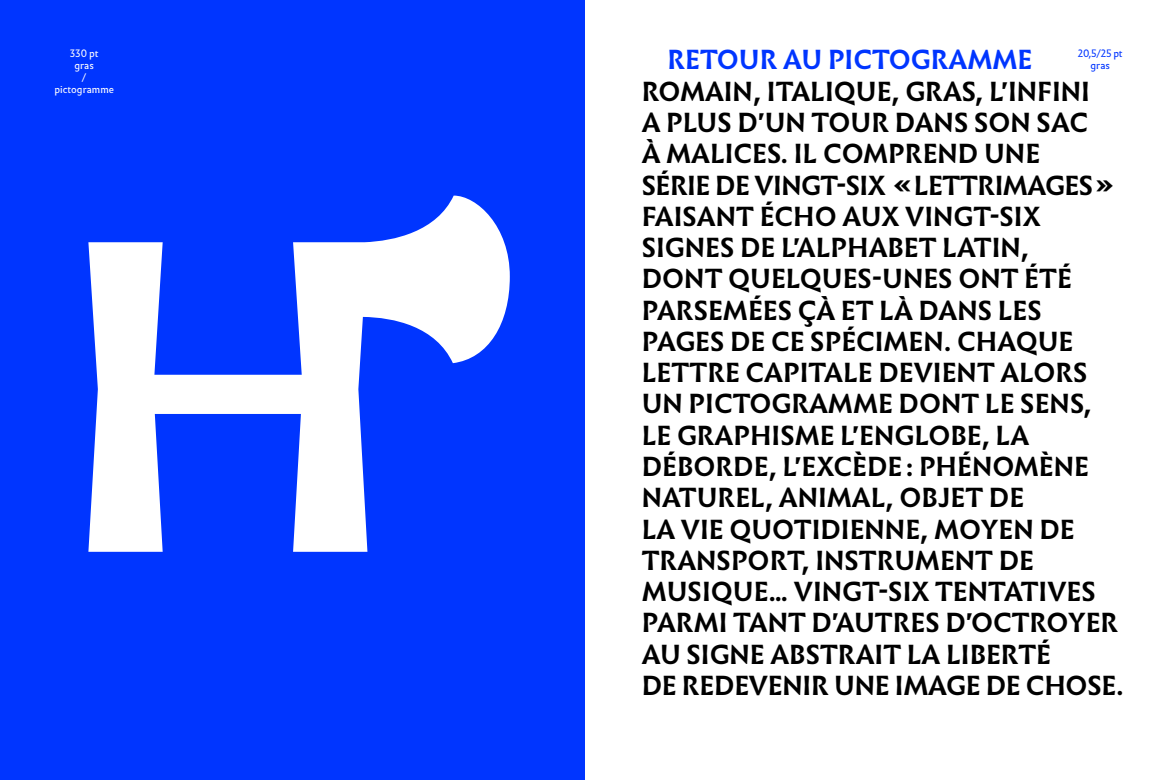
<style>
.page{position:relative;width:1170px;height:780px;background:#fff}
.page>*{position:absolute;margin:0;border:0;box-sizing:border-box;transform-origin:0 0}
.t1{font:700 412.5px "Infini";color:#fff}
.t2{font:700 25.62px/31.2px "Infini";color:#000}
.t3{font:700 25.62px "Infini";color:#0035ff}
.t4{font:10px/12px "Infini";color:#fff;text-align:center}
.t5{font:10px/12px "Infini";letter-spacing:-.02em;color:#0035ff;text-align:center}
</style>
<div class="page">
<div style="left:0;top:0;width:585px;height:780px;background:#0035ff"></div>
<p class="t4" style="left:54px;top:47px;width:61px">330 pt<br>gras<br>/ pictogramme</p>
<h1 class="t1" style="left:55px;top:78px;width:347px">H</h1>
<p class="t5" style="left:1077px;top:47px;width:46px">20,5/25 pt gras</p>
<p class="t3" style="left:667px;top:40px;width:305px">RETOU R AU PICTOGRAMM</p>
<p class="t3" style="left:1017px;top:40px;width:16px">E</p>
<p class="t2" style="left:641px;top:76px;width:57px">ROMAIN</p>
<p class="t2" style="left:753px;top:76px;width:28px">, ITALI</p>
<p class="t2" style="left:641px;top:76px;width:428px;text-indent:192px">QU E, GRAS, L'IN FINI<br>A PLUS D'UN TOU R DANS SON SAC<br>À MALIC</p>
<p class="t2" style="left:641px;top:138px;width:400px;text-indent:110px">ES. IL COMPREN D UN E<br>SÉRIE DE VINGT</p>
<p class="t2" style="left:835px;top:170px;width:177px">-SIX « LETTRIMAG</p>
<p class="t2" style="left:1064px;top:170px;width:51px">ES»</p>
<p class="t2" style="left:641px;top:201px;width:76px">FAI SANT</p>
<p class="t2" style="left:759px;top:201px;width:182px">ÉCH O AUX VINGT</p>
<p class="t2" style="left:989px;top:201px;width:53px">-SIX</p>
<p class="t2" style="left:641px;top:232px;width:31px">SIGN</p>
<p class="t2" style="left:705px;top:232px;width:161px">ES DE L'ALPHAB</p>
<p class="t2" style="left:903px;top:232px;width:55px">ET LATIN</p>
<p class="t2" style="left:641px;top:232px;width:431px;text-indent:379px">,<br>DONT QU ELQU ES-UN ES ONT ÉTÉ<br>PARSEMÉES ÇÀ ET LÀ DAN S LES<br>PAGES DE CE SPÉCIM</p>
<p class="t2" style="left:908px;top:326px;width:166px">EN. CHAQUE</p>
<p class="t2" style="left:641px;top:357px;width:173px">LETTRE CAPITAL</p>
<p class="t2" style="left:857px;top:357px;width:231px">E DEVI ENT ALORS</p>
<p class="t2" style="left:641px;top:389px;width:191px">UN PICTOGRAMM</p>
<p class="t2" style="left:641px;top:389px;width:451px;text-indent:236px">E DONT LE SENS,<br>LE GRAPHISME L'ENGL</p>
<p class="t2" style="left:641px;top:420px;width:449px;text-indent:286px">OBE, LA<br>DÉBORDE, L'EXCÈDE: PH ÉNOMÈN E<br>NATU</p>
<p class="t2" style="left:641px;top:482px;width:434px;text-indent:244px">, OBJET DE<br>LA VI E QUOTI DI ENN E, MOYEN DE<br>TRAN SPORT, INSTRUMENT DE<br>MUSIQU E… VINGT</p>
<p class="t2" style="left:717px;top:482px;width:80px">REL, ANIMAL</p>
<p class="t2" style="left:877px;top:576px;width:106px">-SIX TENTATI</p>
<p class="t2" style="left:1047px;top:576px;width:50px">VES</p>
<p class="t2" style="left:641px;top:607px;width:111px">PARMI TANT</p>
<p class="t2" style="left:811px;top:607px;width:44px">D'AUT</p>
<p class="t2" style="left:892px;top:607px;width:227px">RES D'OCTROYER</p>
<p class="t2" style="left:641px;top:639px;width:76px">AU SIGN</p>
<p class="t2" style="left:750px;top:639px;width:122px">E ABSTRAIT</p>
<p class="t2" style="left:641px;top:639px;width:411px;text-indent:265px">LA LIBERTÉ<br>DE REDEVENI R UNE IMAG</p>
<p class="t2" style="left:965px;top:670px;width:160px">E DE CHOSE.</p>
</div>
